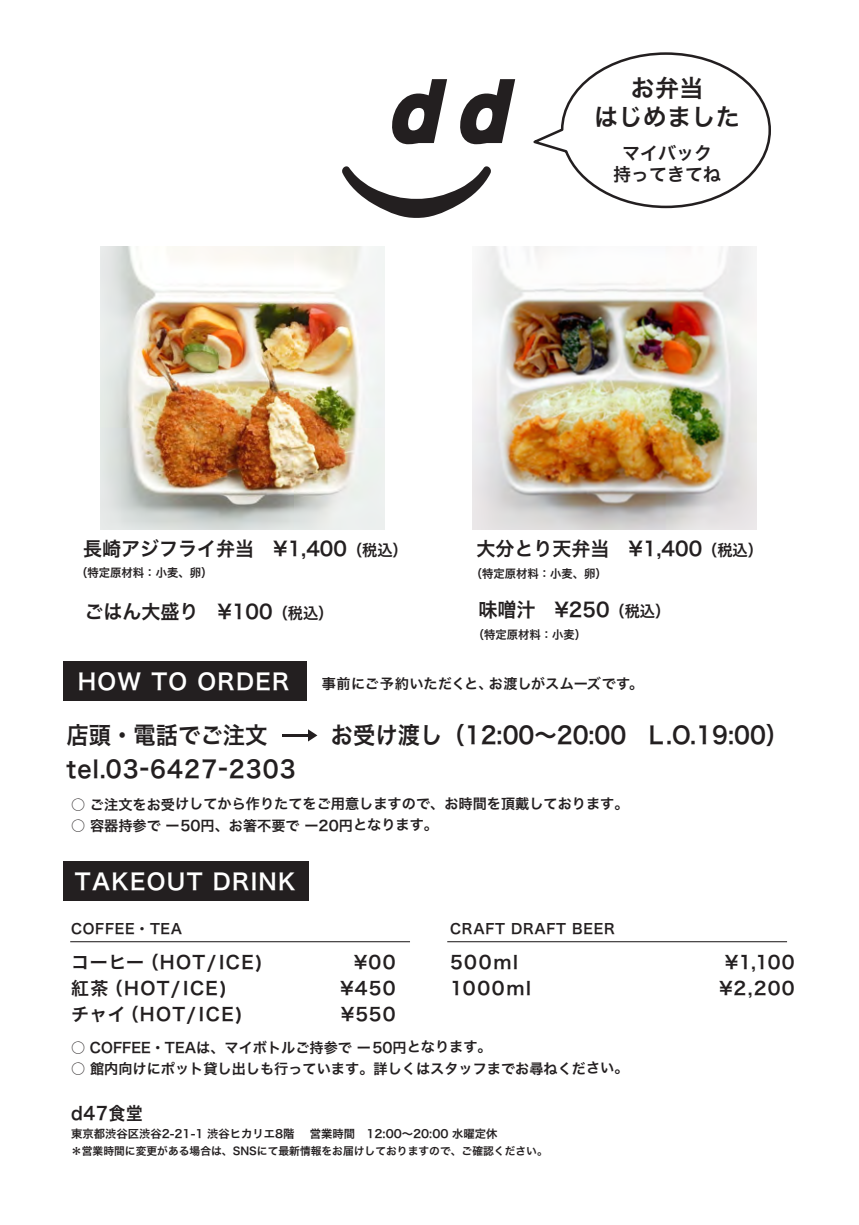
<style>
.page{position:relative;width:859px;height:1225px;background:#fff}
.page>*{position:absolute;margin:0;border:0;box-sizing:border-box;transform-origin:0 0}
.t1{font:24px/28.8px "Hira Kaku Pro W6";letter-spacing:.015em;color:#231f20;text-align:center}
.t2{font:23.6px "Hira Kaku Pro W6";color:#231f20;scale:.94 1}
.t3{font:23.6px "Hira Kaku Pro W6";letter-spacing:.05em;color:#231f20;scale:.94 1}
.t4{font:22.4px "Hira Kaku Pro W6";letter-spacing:.06em;color:#fff}
.t5{font:19.6px "Hira Kaku Pro W6";color:#231f20}
.t6{font:18px "Hira Kaku Pro W6";letter-spacing:.065em;color:#231f20}
.t7{font:18px/21.6px "Hira Kaku Pro W6";color:#231f20;text-align:center}
.t8{font:18px "Hira Kaku Pro W6";letter-spacing:.065em;color:#231f20;scale:.92 1}
.t9{font:14.2px "Hira Kaku Pro W6";letter-spacing:-.005em;color:#231f20}
.t10{font:14.2px "Hira Kaku Pro W6";letter-spacing:.015em;color:#231f20}
.t11{font:14px "Hira Kaku Pro W6";letter-spacing:.05em;color:#231f20}
.t12{font:11.6px "Hira Kaku Pro W6";color:#231f20}
.t13{font:11.4px "Hira Kaku Pro W6";color:#231f20}
.t14{font:10.8px "Hira Kaku Pro W6";color:#231f20}
.s1{font-size:15.6px}
</style>
<div class="page">
<img style="left:473px;top:246px;width:283px;height:283px">
<hr style="left:70px;top:941px;width:340px;height:1px;background:#231f20">
<hr style="left:447px;top:941px;width:340px;height:1px;background:#231f20">
<div style="left:63px;top:861px;width:245px;height:40px;background:#231f20"></div>
<div style="left:63px;top:661px;width:244px;height:39px;background:#231f20"></div>
<svg style="left:533px;top:52px;width:238px;height:157px"></svg>
<svg style="left:392px;top:79px;width:55px;height:65px"></svg>
<svg style="left:460px;top:79px;width:55px;height:65px"></svg>
<svg style="left:342px;top:166px;width:149px;height:52px"></svg>
<hr style="left:282px;top:734px;width:31px;height:2px;background:#231f20">
<svg style="left:308px;top:729px;width:9px;height:12px"></svg>
<img style="left:101px;top:246px;width:283px;height:283px">
<h1 class="t1" style="left:594px;top:73px;width:147px">お弁当<br>はじめました</h1>
<p class="t7" style="left:613px;top:141px;width:109px">マイバック持ってきてね</p>
<h3 class="t5" style="left:83px;top:531px;width:326px">長崎アジフライ弁当　¥1,400<span class="s1">（税込）</span></h3>
<p class="t12" style="left:76px;top:562px;width:138px">（特定原材料：小麦、卵）</p>
<h3 class="t5" style="left:85px;top:594px;width:250px">ごはん大盛り　¥100<span class="s1">（税込）</span></h3>
<h3 class="t5" style="left:478px;top:592px;width:193px">味噌汁　¥250<span class="s1">（税込）</span></h3>
<p class="t12" style="left:473px;top:623px;width:115px">（特定原材料：小麦）</p>
<h3 class="t5" style="left:476px;top:531px;width:288px">大分とり天弁当　¥1,400<span class="s1">（税込）</span></h3>
<p class="t12" style="left:471px;top:562px;width:138px">（特定原材料：小麦、卵）</p>
<h3 class="t4" style="left:78px;top:661px;width:213px">HOW TO ORDER</h3>
<p class="t10" style="left:322px;top:671px;width:323px">事前にご予約いただくと、お渡しがスムーズです。</p>
<h2 class="t2" style="left:66px;top:714px;width:215px">店頭・電話でご注文</h2>
<h2 class="t2" style="left:331px;top:714px;width:488px">お受け渡し（12:00～20:00　L.O.19:00）</h2>
<h2 class="t3" style="left:66px;top:747px;width:245px">tel.03-6427-2303</h2>
<p class="t9" style="left:71px;top:791px;width:559px">○ ご注文をお受けしてから作りたてをご用意しますので、お時間を頂戴しております。</p>
<p class="t9" style="left:71px;top:812px;width:368px">○ 容器持参で ー50円、お箸不要で ー20円となります。</p>
<h3 class="t4" style="left:75px;top:861px;width:222px">TAKEOUT DRINK</h3>
<p class="t11" style="left:71px;top:915px;width:113px">COFFEE・TEA</p>
<p class="t11" style="left:450px;top:915px;width:166px">CRAFT DRAFT BEER</p>
<p class="t6" style="left:71px;top:946px;width:193px">コーヒー（HOT/ICE)</p>
<p class="t6" style="left:354px;top:946px;width:43px">¥00</p>
<p class="t6" style="left:450px;top:946px;width:69px">500ml</p>
<p class="t6" style="left:725px;top:946px;width:71px">¥1,100</p>
<p class="t6" style="left:71px;top:972px;width:157px">紅茶（HOT/ICE)</p>
<p class="t6" style="left:340px;top:972px;width:57px">¥450</p>
<p class="t6" style="left:450px;top:972px;width:83px">1000ml</p>
<p class="t6" style="left:71px;top:998px;width:173px">チャイ（HOT/ICE)</p>
<p class="t6" style="left:341px;top:998px;width:56px">¥550</p>
<p class="t6" style="left:719px;top:972px;width:77px">¥2,200</p>
<p class="t9" style="left:71px;top:1034px;width:422px">○ COFFEE・TEAは、マイボトルご持参で ー50円となります。</p>
<p class="t9" style="left:71px;top:1055px;width:559px">○ 館内向けにポット貸し出しも行っています。詳しくはスタッフまでお尋ねください。</p>
<p class="t8" style="left:71px;top:1097px;width:79px">d47食堂</p>
<p class="t13" style="left:71px;top:1123px;width:225px">東京都渋谷区渋谷2-21-1 渋谷ヒカリエ8階</p>
<p class="t13" style="left:310px;top:1123px;width:189px">営業時間　12:00～20:00 水曜定休</p>
<p class="t14" style="left:71px;top:1141px;width:478px">＊営業時間に変更がある場合は、SNSにて最新情報をお届けしておりますので、ご確認ください。</p>
</div>
